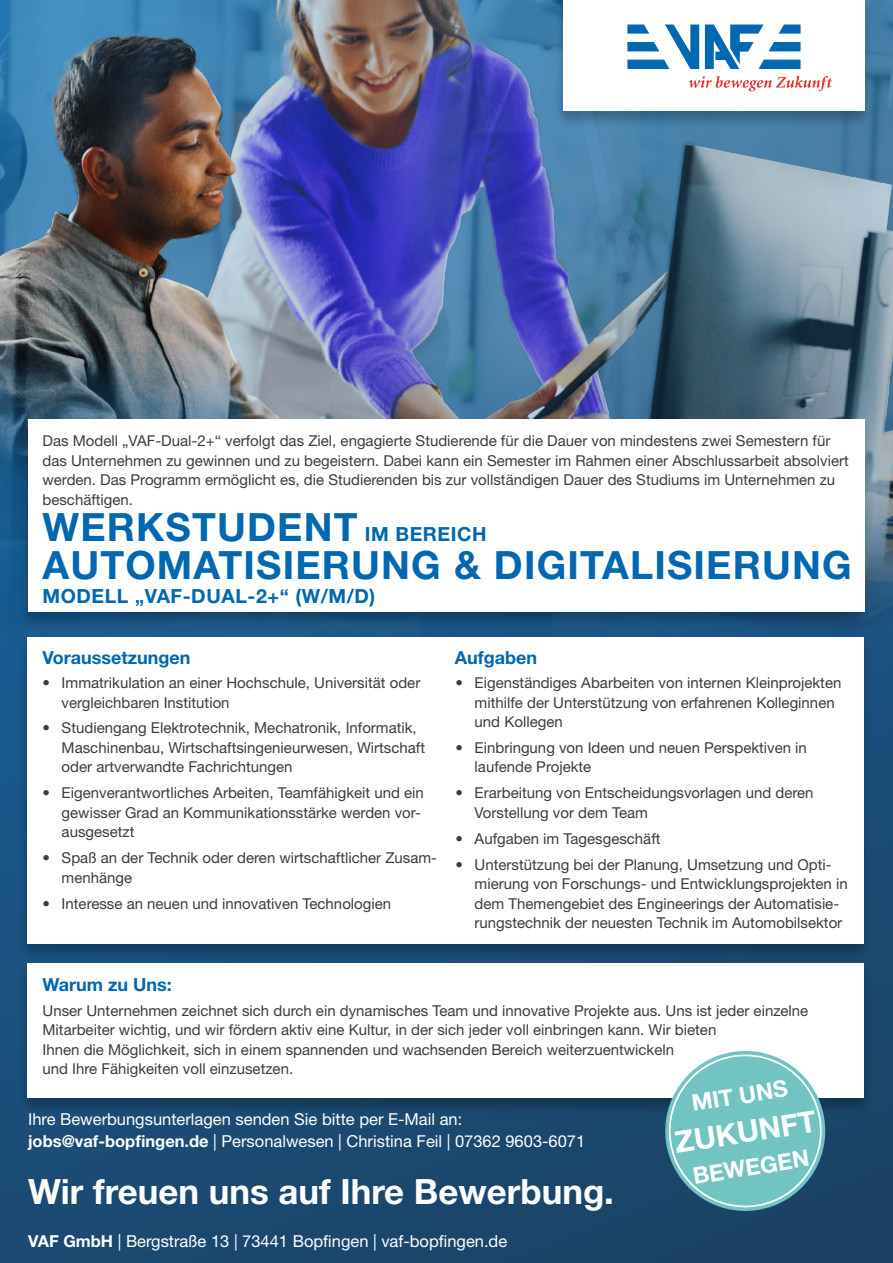
<style>
.page{position:relative;width:893px;height:1263px;background:#fff}
.page>*{position:absolute;margin:0;border:0;box-sizing:border-box;transform-origin:0 0}
.t1{font:700 39px/37.8px "Helvetica Neue LT Std";letter-spacing:.03em;color:#0067b1}
.t2{font:700 34.8px "Helvetica Neue LT Std";color:#fff}
.t3{font:700 29.85px "Helvetica Neue LT Std";color:#fff}
.t4{font:700 22.95px "Helvetica Neue LT Std";color:#fff}
.t5{font:700 19.5px "Helvetica Neue LT Std";letter-spacing:.03em;color:#0067b1}
.t6{font:700 18px "Helvetica Neue LT Std";color:#0067b1}
.t7{font:16.5px/22.5px "Helvetica Neue LT Std";color:#fff}
.t8{font:15px/19.5px "Helvetica Neue LT Std";color:#3c3c3b}
.s1{font-size:19.5px}
.s2{font-weight:700}
</style>
<div class="page">
<svg style="left:0;top:652px;width:893px;height:611px;background:#1a486f"></svg>
<img style="left:604px;top:0;width:289px;height:652px">
<img style="left:0;top:0;width:604px;height:652px">
<div style="left:554px;top:0;width:319px;height:128px;background:#000;opacity:.25"></div>
<div style="left:563px;top:0;width:301px;height:111px;background:#fff"></div>
<svg style="left:627px;top:25px;width:72px;height:44px"></svg>
<svg style="left:705px;top:25px;width:95px;height:44px"></svg>
<svg style="left:689px;top:76px;width:143px;height:15px"></svg>
<div style="left:19px;top:418px;width:854px;height:211px;background:#000;opacity:.25"></div>
<div style="left:28px;top:419px;width:836px;height:193px;background:#fff"></div>
<div style="left:18px;top:636px;width:855px;height:325px;background:#000;opacity:.25"></div>
<div style="left:27px;top:637px;width:836px;height:306px;background:#fff"></div>
<div style="left:19px;top:963px;width:854px;height:152px;background:#000;opacity:.25"></div>
<div style="left:28px;top:963px;width:836px;height:135px;background:#fff"></div>
<svg style="left:659px;top:1050px;width:172px;height:167px;background:#76b4b9"></svg>
<p class="t8" style="left:43px;top:431px;width:808px">Das Modell „VAF-Dual-2+“ verfolgt das Ziel, engagierte Studierende für die Dauer von mindestens zwei Semestern für das Unternehmen zu gewinnen und zu begeistern. Dabei kann ein Semester im Rahmen einer Abschlussarbeit absolviert werden. Das Programm ermöglicht es, die Studierenden bis zur vollständigen Dauer des Studiums im Unternehmen zu beschäftigen.</p>
<h1 class="t1" style="left:43px;top:507px;width:811px">WERKSTUDENT <span class="s1">IM BEREICH<br></span>AUTOMATISIERUNG &amp; DIGITALISIERUNG</h1>
<h3 class="t5" style="left:43px;top:584px;width:334px">MODELL „VAF-DUAL-2+“ (W/M/D)</h3>
<p class="t6" style="left:43px;top:647px;width:150px">Voraussetzungen</p>
<p class="t8" style="left:62px;top:673px;width:360px;text-indent:-19px">• Immatrikulation an einer Hochschule, Universität oder vergleichbaren Institution</p>
<p class="t8" style="left:62px;top:718px;width:365px;text-indent:-19px">• Studiengang Elektrotechnik, Mechatronik, Informatik,<br>Maschinenbau, Wirtschaftsingenieurwesen, Wirtschaft oder artverwandte Fachrichtungen</p>
<p class="t8" style="left:62px;top:783px;width:364px;text-indent:-19px">• Eigenverantwortliches Arbeiten, Teamfähigkeit und ein gewisser Grad an Kommunikationsstärke werden vor&shy;ausgesetzt</p>
<p class="t8" style="left:62px;top:848px;width:377px;text-indent:-19px">• Spaß an der Technik oder deren wirtschaftlicher Zusam&shy;menhänge</p>
<p class="t8" style="left:43px;top:893px;width:350px">• Interesse an neuen und innovativen Technologien</p>
<p class="t6" style="left:455px;top:647px;width:84px">Aufgaben</p>
<p class="t8" style="left:475px;top:673px;width:368px;text-indent:-19px">• Eigenständiges Abarbeiten von internen Kleinprojekten mithilfe der Unterstützung von erfahrenen Kolleginnen und Kollegen</p>
<p class="t8" style="left:475px;top:738px;width:334px;text-indent:-19px">• Einbringung von Ideen und neuen Perspektiven in laufende Projekte</p>
<p class="t8" style="left:475px;top:783px;width:340px;text-indent:-19px">• Erarbeitung von Entscheidungsvorlagen und deren<br>Vorstellung vor dem Team</p>
<p class="t8" style="left:455px;top:828px;width:207px">• Aufgaben im Tagesgeschäft</p>
<p class="t8" style="left:475px;top:854px;width:375px;text-indent:-19px">• Unterstützung bei der Planung, Umsetzung und Opti&shy;mierung von Forschungs- und Entwicklungsprojekten in dem Themengebiet des Engineerings der Automatisie&shy;rungstechnik der neuesten Technik im Automobilsektor</p>
<p class="t6" style="left:43px;top:973px;width:131px">Warum zu Uns:</p>
<p class="t8" style="left:43px;top:1000px;width:767px">Unser Unternehmen zeichnet sich durch ein dynamisches Team und innovative Projekte aus. Uns ist jeder einzelne Mitarbeiter wichtig, und wir fördern aktiv eine Kultur, in der sich jeder voll einbringen kann. Wir bieten<br>Ihnen die Möglichkeit, sich in einem spannenden und wachsenden Bereich weiterzuentwickeln<br>und Ihre Fähigkeiten voll einzusetzen.</p>
<p class="t7" style="left:28px;top:1107px;width:559px">Ihre Bewerbungsunterlagen senden Sie bitte per E-Mail an: <span class="s2">jobs@vaf-bopfingen.de</span> | Personalwesen | Christina Feil | 07362 9603-6071</p>
<h2 class="t2" style="left:28px;top:1170px;width:587px">Wir freuen uns auf Ihre Bewerbung.</h2>
<p class="t7" style="left:28px;top:1229px;width:481px"><span class="s2">VAF GmbH</span> | Bergstraße 13 | 73441 Bopfingen | vaf-bopfingen.de</p>
<h3 class="t4" style="left:690px;top:1089px;width:99px;rotate:-9deg">MIT UNS</h3>
<h3 class="t3" style="left:672px;top:1124px;width:144px;rotate:-9deg">ZUKUNFT</h3>
<h3 class="t4" style="left:691px;top:1162px;width:119px;rotate:-9deg">BEWEGEN</h3>
</div>
